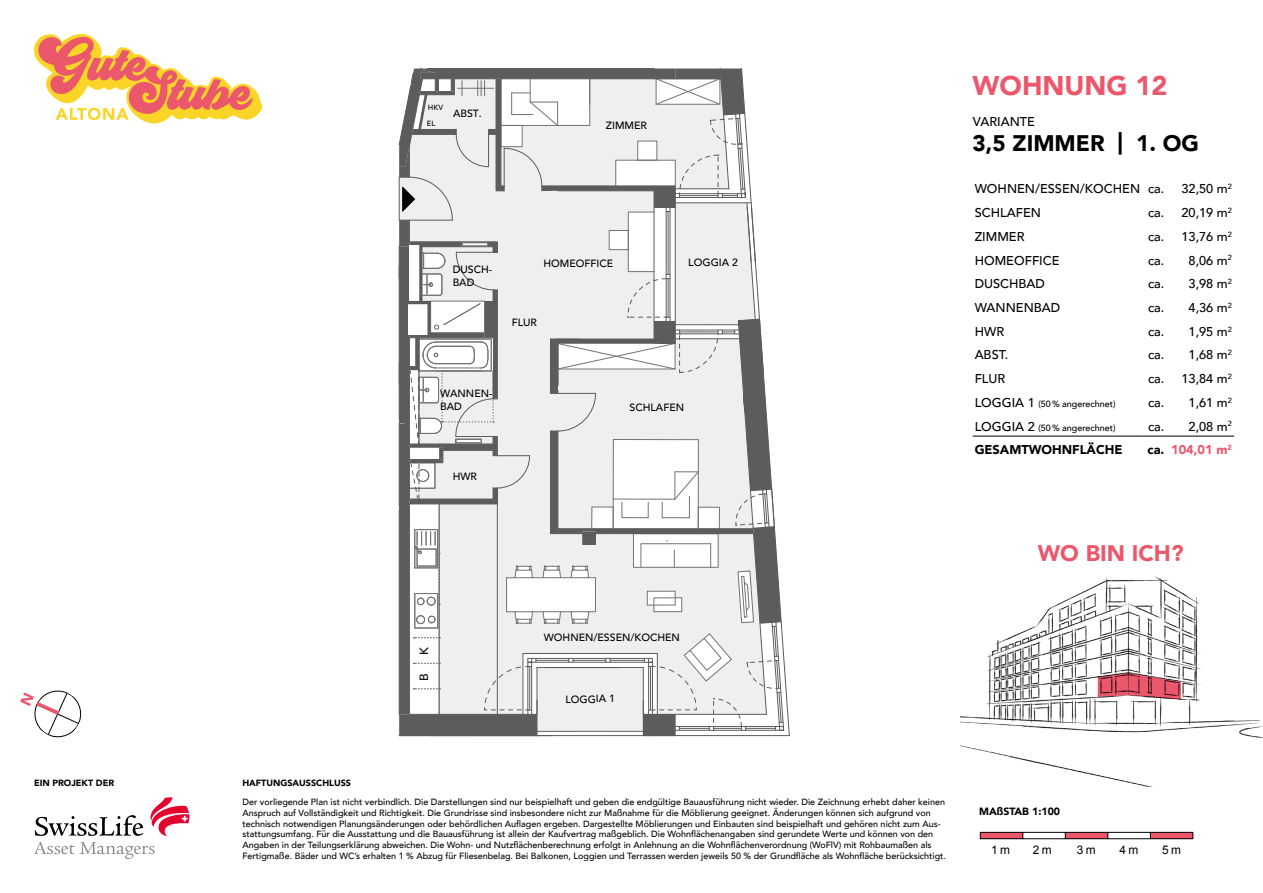
<style>
.page{position:relative;width:1263px;height:893px;background:#fff}
.page>*{position:absolute;margin:0;border:0;box-sizing:border-box;transform-origin:0 0}
.t1{font:900 27px "Avenir";color:#eb576b}
.t2{font:900 22.5px "Avenir";color:#000}
.t3{font:900 22.5px "Avenir";color:#eb576b}
.t4{font:500 12.75px "Avenir";color:#000}
.t5{font:900 12.75px "Avenir";color:#000}
.t6{font:900 12.75px "Avenir";color:#eb576b}
.t7{font:500 12px "Avenir";color:#000}
.t8{font:11.85px "Arial";color:#010202}
.t9{font:500 10.5px/12.6px "Avenir";color:#000}
.t10{font:900 10.5px "Avenir";color:#010005}
.t11{font:500 9px/10.8px "Avenir";color:#000}
.t12{font:900 9px "Avenir";color:#000}
.t13{font:500 7.5px "Avenir";color:#000}
.s1{font-size:12.75px}
.s2{color:#000}
</style>
<div class="page">
<svg style="left:34px;top:34px;width:228px;height:89px"></svg>
<img style="left:961px;top:577px;width:302px;height:209px">
<svg style="left:150px;top:797px;width:39px;height:39px"></svg>
<svg style="left:35px;top:815px;width:108px;height:21px"></svg>
<svg style="left:34px;top:842px;width:121px;height:17px"></svg>
<svg style="left:980px;top:832px;width:213px;height:7px"></svg>
<svg style="left:399px;top:68px;width:391px;height:668px"></svg>
<hr style="left:972px;top:436px;width:171px;height:1px;background:#000">
<svg style="left:1143px;top:436px;width:23px;height:1px"></svg>
<hr style="left:1166px;top:436px;width:68px;height:1px;background:#000">
<svg style="left:1098px;top:673px;width:83px;height:26px;background:#ca6674"></svg>
<svg style="left:34px;top:690px;width:48px;height:48px"></svg>
<p class="t12" style="left:34px;top:775px;width:82px">EIN PROJEKT DER</p>
<p class="t13" style="left:428px;top:101px;width:17px">HKV</p>
<p class="t13" style="left:427px;top:117px;width:10px">EL</p>
<p class="t9" style="left:453px;top:106px;width:30px">ABST.</p>
<p class="t9" style="left:606px;top:118px;width:43px">ZIMMER</p>
<p class="t9" style="left:453px;top:263px;width:41px">DUSCH-<br>BAD</p>
<p class="t9" style="left:543px;top:256px;width:71px">HOMEOFFICE</p>
<p class="t9" style="left:512px;top:315px;width:27px">FLUR</p>
<p class="t9" style="left:688px;top:255px;width:51px">LOGGIA 2</p>
<p class="t9" style="left:440px;top:387px;width:54px">WANNEN-<br>BAD</p>
<p class="t9" style="left:453px;top:469px;width:26px">HWR</p>
<p class="t9" style="left:629px;top:400px;width:56px">SCHLAFEN</p>
<h3 class="t7" style="left:414px;top:655px;width:9px;rotate:-90deg">K</h3>
<h3 class="t7" style="left:414px;top:681px;width:9px;rotate:-90deg">B</h3>
<p class="t9" style="left:544px;top:631px;width:138px">WOHNEN/ESSEN/KOCHEN</p>
<p class="t9" style="left:565px;top:692px;width:51px">LOGGIA 1</p>
<h1 class="t1" style="left:972px;top:62px;width:196px">WOHNUNG 12</h1>
<h3 class="t4" style="left:973px;top:110px;width:63px">VARIANTE</h3>
<h2 class="t2" style="left:972px;top:124px;width:228px">3,5 ZIMMER | 1. OG</h2>
<h3 class="t4" style="left:975px;top:178px;width:191px">WOHNEN/ESSEN/KOCHEN ca.</h3>
<h3 class="t4" style="left:1181px;top:178px;width:52px">32,50 m<sup>2</sup></h3>
<h3 class="t4" style="left:975px;top:202px;width:68px">SCHLAFEN</h3>
<h3 class="t4" style="left:1148px;top:202px;width:85px">ca. 20,19 m<sup>2</sup></h3>
<h3 class="t4" style="left:975px;top:225px;width:51px">ZIMMER</h3>
<h3 class="t4" style="left:1148px;top:225px;width:85px">ca. 13,76 m<sup>2</sup></h3>
<h3 class="t4" style="left:975px;top:249px;width:86px">HOMEOFFICE</h3>
<h3 class="t4" style="left:1148px;top:249px;width:85px">ca. 8,06 m<sup>2</sup></h3>
<h3 class="t4" style="left:975px;top:273px;width:72px">DUSCHBAD</h3>
<h3 class="t4" style="left:1148px;top:273px;width:85px">ca. 3,98 m<sup>2</sup></h3>
<h3 class="t4" style="left:975px;top:297px;width:87px">WANNENBAD</h3>
<h3 class="t4" style="left:1148px;top:297px;width:85px">ca. 4,36 m<sup>2</sup></h3>
<h3 class="t4" style="left:975px;top:320px;width:31px">HWR</h3>
<h3 class="t4" style="left:1148px;top:320px;width:85px">ca. 1,95 m<sup>2</sup></h3>
<h3 class="t4" style="left:975px;top:344px;width:35px">ABST.</h3>
<h3 class="t4" style="left:1148px;top:344px;width:85px">ca. 1,68 m<sup>2</sup></h3>
<h3 class="t4" style="left:975px;top:368px;width:32px">FLUR</h3>
<h3 class="t4" style="left:1148px;top:368px;width:85px">ca. 13,84 m<sup>2</sup></h3>
<p class="t11" style="left:975px;top:398px;width:143px"><span class="s1">LOGGIA 1</span> (50% angerechnet)</p>
<h3 class="t4" style="left:1148px;top:391px;width:85px">ca. 1,61 m<sup>2</sup></h3>
<p class="t11" style="left:975px;top:422px;width:143px"><span class="s1">LOGGIA 2</span> (50% angerechnet)</p>
<h3 class="t4" style="left:1148px;top:415px;width:85px">ca. 2,08 m<sup>2</sup></h3>
<h3 class="t5" style="left:975px;top:439px;width:149px">GESAMTWOHNFLÄCHE</h3>
<h3 class="t6" style="left:1147px;top:439px;width:86px"><span class="s2">ca.</span> 104,01 m<sup>2</sup></h3>
<h2 class="t3" style="left:1038px;top:534px;width:147px">WO BIN ICH?</h2>
<p class="t12" style="left:242px;top:775px;width:110px">HAFTUNGSAUSSCHLUSS</p>
<p class="t11" style="left:242px;top:796px;width:705px">Der vorliegende Plan ist nicht verbindlich. Die Darstellungen sind nur beispielhaft und geben die endgültige Bauausführung nicht wieder. Die Zeichnung erhebt daher keinen Anspruch auf Vollständigkeit und Richtigkeit. Die Grundrisse sind insbesondere nicht zur Maßnahme für die Möblierung geeignet. Änderungen können sich aufgrund von technisch notwendigen Planungsänderungen oder behördlichen Auflagen ergeben. Dargestellte Möblierungen und Einbauten sind beispielhaft und gehören nicht zum Aus&shy;stattungsumfang. Für die Ausstattung und die Bauausführung ist allein der Kaufvertrag maßgeblich. Die Wohnflächenangaben sind gerundete Werte und können von den Angaben in der Teilungserklärung abweichen. Die Wohn- und Nutzflächenberechnung erfolgt in Anlehnung an die Wohnflächenverordnung (WoFlV) mit Rohbaumaßen als Fertigmaße. Bäder und WC’s erhalten 1 % Abzug für Fliesenbelag. Bei Balkonen, Loggien und Terrassen werden jeweils 50 % der Grundfläche als Wohnfläche berücksichtigt.</p>
<p class="t10" style="left:979px;top:803px;width:83px">MAßSTAB 1:100</p>
<h3 class="t8" style="left:991px;top:842px;width:20px">1 m</h3>
<h3 class="t8" style="left:1033px;top:842px;width:20px">2 m</h3>
<h3 class="t8" style="left:1077px;top:842px;width:20px">3 m</h3>
<h3 class="t8" style="left:1120px;top:842px;width:20px">4 m</h3>
<h3 class="t8" style="left:1162px;top:842px;width:20px">5 m</h3>
</div>
